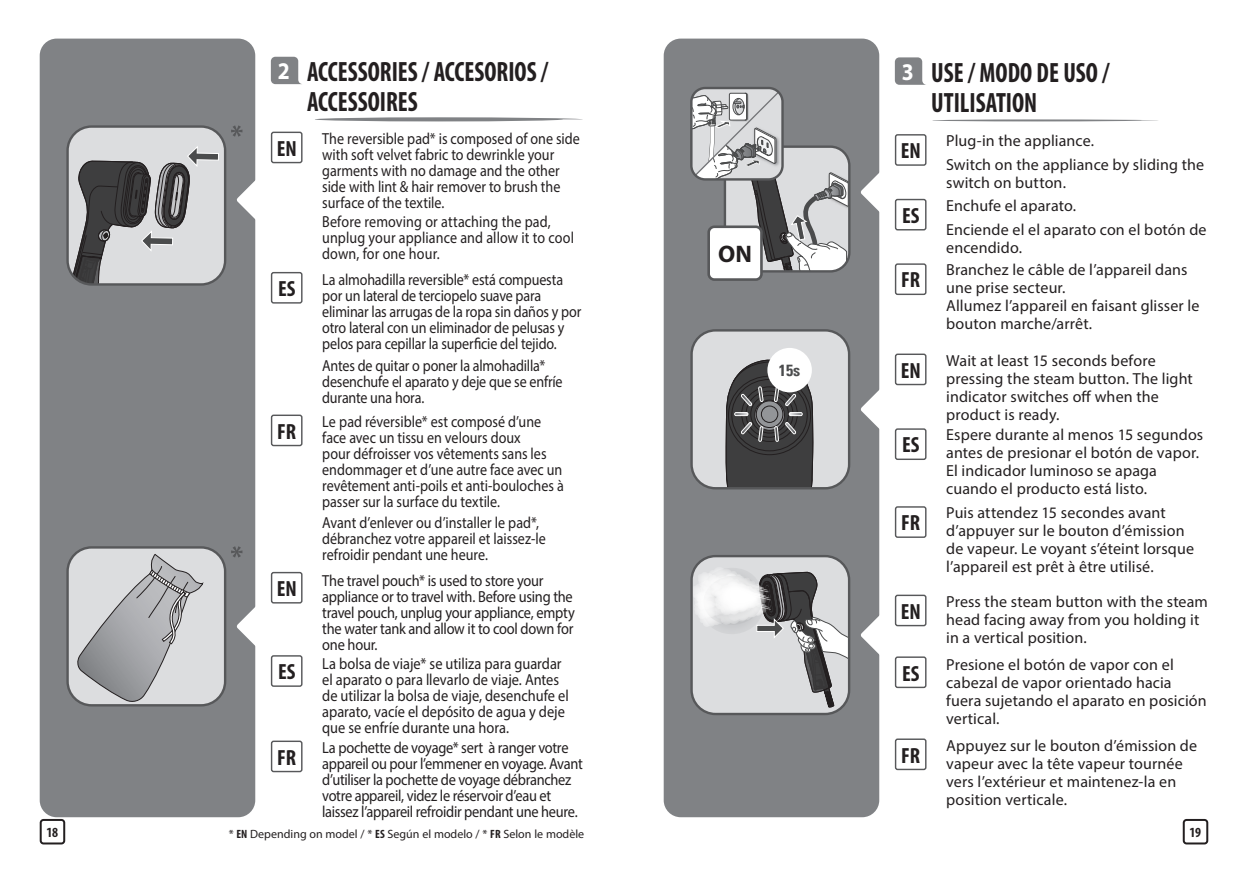
<style>
.page{position:relative;width:1248px;height:874px;background:#fff}
.page>*{position:absolute;margin:0;border:0;box-sizing:border-box;transform-origin:0 0}
.t1{font:700 condensed 28px/30px "Myriad Pro";color:#231f20;scale:.9 1}
.t2{font:700 24px "Myriad Pro";color:#231f20}
.t3{font:700 condensed 22px "Myriad Pro";color:#231f20}
.t4{font:16px/18px "Myriad Pro";color:#231f20}
.t5{font:16px/16px "Myriad Pro";color:#231f20;scale:.88 1}
.t6{font:16px/16px "Myriad Pro";color:#231f20;scale:.9 1}
.t7{font:16px/16px "Myriad Pro";letter-spacing:-.02em;color:#231f20;scale:.9 1}
.t8{font:700 condensed 16px "Univers";color:#4b4c4d}
.t9{font:700 condensed 14px "Myriad Pro";color:#231f20}
.t10{font:12px "Myriad Pro";color:#231f20}
.s1{font-stretch:normal;font-size:24px;color:#fff}
.s2{font-weight:700;font-stretch:condensed}
</style>
<div class="page">
<div style="left:40px;top:818px;width:25px;height:26px;border:2px solid #231f20;border-radius:3px"></div>
<div style="left:1182px;top:818px;width:26px;height:26px;border:2px solid #231f20;border-radius:3px"></div>
<div style="left:40px;top:39px;width:215px;height:777px;background:#808285;border-radius:17px"></div>
<svg style="left:271px;top:57px;width:31px;height:27px"></svg>
<svg style="left:315px;top:117px;width:267px;height:4px"></svg>
<svg style="left:236px;top:174px;width:20px;height:56px"></svg>
<svg style="left:231px;top:125px;width:11px;height:12px"></svg>
<svg style="left:69px;top:128px;width:156px;height:157px;background:#a6a6a8"></svg>
<div style="left:66px;top:125px;width:160px;height:160px;border:2px solid #57585a;border-radius:24px"></div>
<svg style="left:236px;top:600px;width:20px;height:56px"></svg>
<svg style="left:231px;top:546px;width:11px;height:11px"></svg>
<svg style="left:69px;top:549px;width:156px;height:156px;background:#c1c2c5"></svg>
<div style="left:66px;top:546px;width:160px;height:160px;border:2px solid #57585a;border-radius:24px"></div>
<div style="left:663px;top:39px;width:216px;height:777px;background:#808285;border-radius:17px"></div>
<svg style="left:861px;top:166px;width:19px;height:56px"></svg>
<div style="left:708px;top:227px;width:53px;height:52px;background:#fff;border-radius:6px"></div>
<div style="left:707px;top:225px;width:55px;height:56px;border:3px solid #57585a;border-radius:6px"></div>
<svg style="left:693px;top:88px;width:156px;height:184px"></svg>
<div style="left:690px;top:87px;width:93px;height:93px;border:2px solid #57585a;border-radius:14px"></div>
<svg style="left:894px;top:57px;width:32px;height:28px"></svg>
<svg style="left:932px;top:119px;width:226px;height:2px"></svg>
<svg style="left:861px;top:609px;width:19px;height:56px"></svg>
<svg style="left:693px;top:557px;width:156px;height:156px;background:#c1c1c3"></svg>
<div style="left:690px;top:554px;width:160px;height:160px;border:2px solid #57585a;border-radius:24px"></div>
<svg style="left:860px;top:383px;width:20px;height:56px"></svg>
<svg style="left:693px;top:332px;width:156px;height:156px;background:#9b9c9d"></svg>
<div style="left:767px;top:348px;width:44px;height:44px;background:#fff;border-radius:50%"></div>
<div style="left:690px;top:329px;width:160px;height:160px;border:2px solid #57585a;border-radius:24px"></div>
<div style="left:271px;top:131px;width:31px;height:32px;border:1px solid #57585a;border-radius:2px"></div>
<div style="left:271px;top:272px;width:31px;height:31px;border:1px solid #57585a;border-radius:2px"></div>
<div style="left:271px;top:414px;width:31px;height:32px;border:1px solid #57585a;border-radius:2px"></div>
<div style="left:271px;top:571px;width:31px;height:32px;border:1px solid #57585a;border-radius:2px"></div>
<div style="left:271px;top:654px;width:31px;height:32px;border:1px solid #57585a;border-radius:2px"></div>
<div style="left:271px;top:740px;width:31px;height:31px;border:1px solid #57585a;border-radius:2px"></div>
<div style="left:894px;top:134px;width:32px;height:32px;border:1px solid #57585a;border-radius:2px"></div>
<div style="left:894px;top:199px;width:32px;height:31px;border:1px solid #57585a;border-radius:2px"></div>
<div style="left:894px;top:263px;width:32px;height:32px;border:1px solid #57585a;border-radius:2px"></div>
<div style="left:894px;top:353px;width:32px;height:32px;border:1px solid #57585a;border-radius:2px"></div>
<div style="left:894px;top:428px;width:32px;height:32px;border:1px solid #57585a;border-radius:2px"></div>
<div style="left:894px;top:506px;width:32px;height:31px;border:1px solid #57585a;border-radius:2px"></div>
<div style="left:894px;top:656px;width:32px;height:31px;border:1px solid #57585a;border-radius:2px"></div>
<div style="left:894px;top:738px;width:32px;height:31px;border:1px solid #57585a;border-radius:2px"></div>
<div style="left:894px;top:594px;width:32px;height:32px;border:1px solid #57585a;border-radius:2px"></div>
<h1 class="t1" style="left:307px;top:56px;width:269px;text-indent:-29px"><span class="s1">2</span> ACCESSORIES / ACCESORIOS /<br>ACCESSOIRES</h1>
<h1 class="t1" style="left:931px;top:57px;width:200px;text-indent:-29px"><span class="s1">3</span> USE / MODO DE USO /<br>UTILISATION</h1>
<h3 class="t3" style="left:277px;top:134px;width:22px">EN</h3>
<h3 class="t3" style="left:278px;top:275px;width:19px">ES</h3>
<h3 class="t3" style="left:277px;top:417px;width:20px">FR</h3>
<h3 class="t3" style="left:277px;top:574px;width:22px">EN</h3>
<p class="t5" style="left:322px;top:130px;width:294px">The reversible pad* is composed of one side with soft velvet fabric to dewrinkle your garments with no damage and the other side with lint &amp; hair remover to brush the surface of the textile.</p>
<p class="t5" style="left:322px;top:213px;width:288px">Before removing or attaching the pad, unplug your appliance and allow it to cool down, for one hour.</p>
<p class="t5" style="left:322px;top:271px;width:296px">La almohadilla reversible* está compuesta por un lateral de terciopelo suave para eliminar las arrugas de la ropa sin daños y por otro lateral con un eliminador de pelusas y pelos para cepillar la superficie del tejido.</p>
<p class="t5" style="left:322px;top:357px;width:275px">Antes de quitar o poner la almohadilla* desenchufe el aparato y deje que se enfríe durante una hora.</p>
<p class="t5" style="left:322px;top:413px;width:276px">Le pad réversible* est composé d’une face avec un tissu en velours doux<br>pour défroisser vos vêtements sans les endommager et d’une autre face avec un revêtement anti-poils et anti-bouloches à passer sur la surface du textile.</p>
<p class="t5" style="left:322px;top:514px;width:256px">Avant d’enlever ou d’installer le pad*, débranchez votre appareil et laissez-le refroidir pendant une heure.</p>
<p class="t6" style="left:322px;top:572px;width:282px">The travel pouch* is used to store your appliance or to travel with. Before using the travel pouch, unplug your appliance, empty the water tank and allow it to cool down for one hour.</p>
<h2 class="t2" style="left:718px;top:238px;width:35px">ON</h2>
<p class="t8" style="left:778px;top:360px;width:23px">15s</p>
<h3 class="t3" style="left:900px;top:137px;width:22px">EN</h3>
<h3 class="t3" style="left:901px;top:202px;width:19px">ES</h3>
<h3 class="t3" style="left:901px;top:266px;width:20px">FR</h3>
<h3 class="t3" style="left:900px;top:356px;width:22px">EN</h3>
<h3 class="t3" style="left:901px;top:431px;width:19px">ES</h3>
<h3 class="t3" style="left:901px;top:509px;width:20px">FR</h3>
<h3 class="t3" style="left:900px;top:597px;width:22px">EN</h3>
<p class="t4" style="left:946px;top:129px;width:259px;line-height:23.6px">Plug-in the appliance.<br>Switch on the appliance by sliding the</p>
<p class="t4" style="left:946px;top:173px;width:121px">switch on button.</p>
<p class="t4" style="left:946px;top:193px;width:262px;line-height:23.6px">Enchufe el aparato.<br>Enciende el el aparato con el botón de</p>
<p class="t4" style="left:946px;top:235px;width:243px;line-height:22.8px">encendido.<br>Branchez le câble de l’appareil dans</p>
<p class="t4" style="left:946px;top:278px;width:255px">une prise secteur.<br>Allumez l’appareil en faisant glisser le bouton marche/arrêt.</p>
<p class="t4" style="left:946px;top:351px;width:248px">Wait at least 15 seconds before pressing the steam button. The light indicator switches off when the product is ready.</p>
<p class="t4" style="left:946px;top:425px;width:258px">Espere durante al menos 15 segundos antes de presionar el botón de vapor.<br>El indicador luminoso se apaga cuando el producto está listo.</p>
<p class="t4" style="left:946px;top:503px;width:249px">Puis attendez 15 secondes avant d’appuyer sur le bouton d’émission de vapeur. Le voyant s’éteint lorsque l’appareil est prêt à être utilisé.</p>
<p class="t4" style="left:946px;top:591px;width:263px">Press the steam button with the steam head facing away from you holding it in a vertical position.</p>
<h3 class="t3" style="left:278px;top:657px;width:19px">ES</h3>
<h3 class="t3" style="left:277px;top:743px;width:20px">FR</h3>
<p class="t6" style="left:322px;top:655px;width:275px">La bolsa de viaje* se utiliza para guardar el aparato o para llevarlo de viaje. Antes de utilizar la bolsa de viaje, desenchufe el aparato, vacíe el depósito de agua y deje que se enfríe durante una hora.</p>
<p class="t7" style="left:322px;top:738px;width:291px">La pochette de voyage* sert à ranger votre appareil ou pour l’emmener en voyage. Avant d’utiliser la pochette de voyage débranchez votre appareil, videz le réservoir d’eau et laissez l’appareil refroidir pendant une heure.</p>
<h3 class="t3" style="left:901px;top:659px;width:19px">ES</h3>
<h3 class="t3" style="left:901px;top:741px;width:20px">FR</h3>
<p class="t4" style="left:946px;top:655px;width:262px">Presione el botón de vapor con el cabezal de vapor orientado hacia fuera sujetando el aparato en posición vertical.</p>
<p class="t4" style="left:946px;top:735px;width:252px">Appuyez sur le bouton d’émission de vapeur avec la tête vapeur tournée vers l’extérieur et maintenez-la en position verticale.</p>
<p class="t9" style="left:46px;top:823px;width:13px">18</p>
<p class="t9" style="left:1189px;top:823px;width:13px">19</p>
<p class="t10" style="left:229px;top:826px;width:357px">* <span class="s2">EN</span> Depending on model / * <span class="s2">ES</span> Según el modelo / * <span class="s2">FR</span> Selon le modèle</p>
</div>
